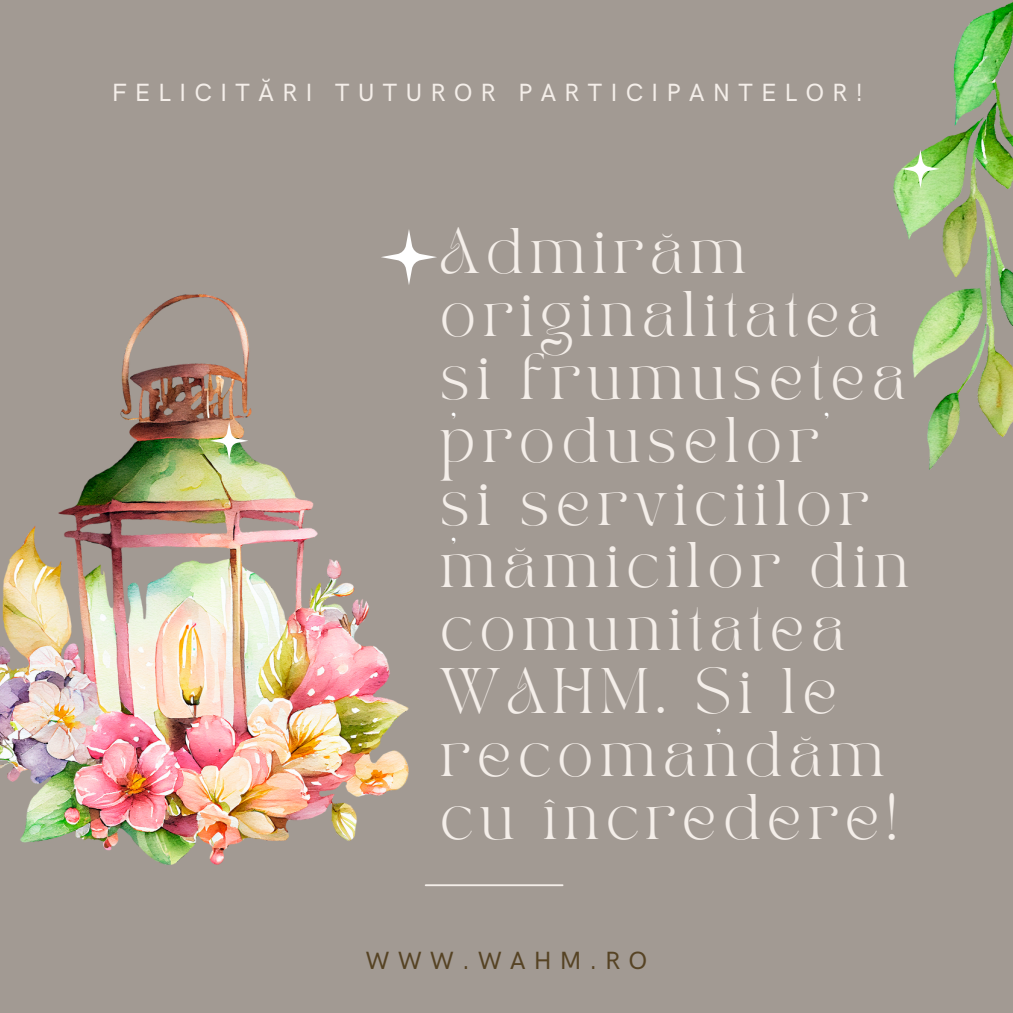
<style>
.page{position:relative;width:1013px;height:1013px;background:#fff}
.page>*{position:absolute;margin:0;border:0;box-sizing:border-box;transform-origin:0 0}
.t1{font:45px/62.8px "TAN PEARL Regular";letter-spacing:.14em;color:#f4eee9}
.t2{font:500 25px "HK Grotesk Pro";letter-spacing:.315em;color:#f4eee9}
.t3{font:500 25px "HK Grotesk Pro";letter-spacing:.315em;color:#564324}
.t4{font:25px "TAN PEARL Regular";color:#fff}
</style>
<div class="page">
<div style="left:0;top:0;width:1012px;height:1012px;background:#a29a93"></div>
<hr style="left:425px;top:884px;width:137px;height:2px;background:#f4eee9">
<svg style="left:381px;top:229px;width:56px;height:56px"></svg>
<img style="left:0;top:294px;width:408px;height:570px">
<img style="left:893px;top:2px;width:119px;height:467px">
<svg style="left:210px;top:421px;width:38px;height:39px"></svg>
<svg style="left:901px;top:150px;width:38px;height:38px"></svg>
<p class="t2" style="left:112px;top:78px;width:753px">FELICITĂRI TUTUROR PARTICIPANTELOR!</p>
<p class="t1" style="left:440px;top:224px;width:470px">Admirăm originalitatea si frumusetea produselor<br>si serviciilor mămicilor din comunitatea<br>WAHM. Si le recomandăm cu încredere!</p>
<p class="t4" style="left:450px;top:390px;width:8px">,</p>
<p class="t4" style="left:823px;top:390px;width:8px">,</p>
<p class="t4" style="left:450px;top:515px;width:8px">,</p>
<p class="t4" style="left:715px;top:706px;width:8px">,</p>
<p class="t3" style="left:365px;top:946px;width:283px">WWW.WAHM.RO</p>
</div>
